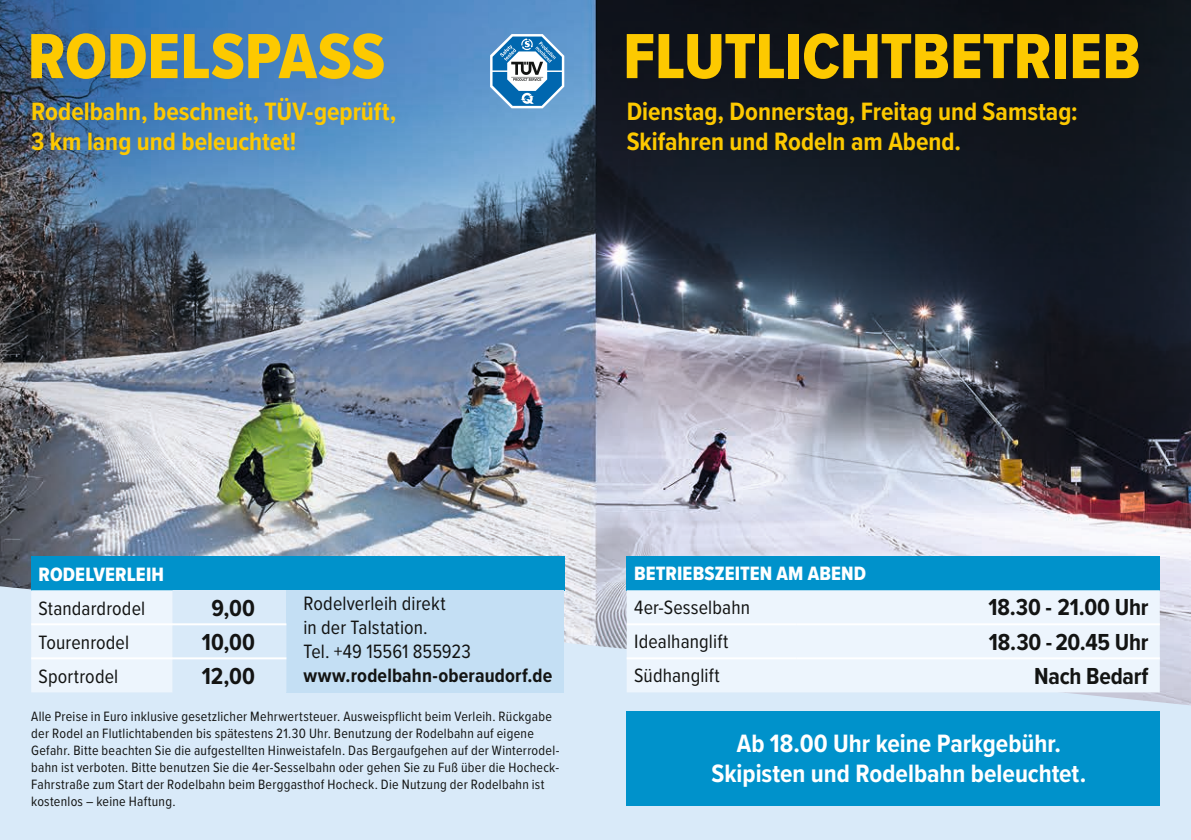
<style>
.page{position:relative;width:1191px;height:840px;background:#fff}
.page>*{position:absolute;margin:0;border:0;box-sizing:border-box;transform-origin:0 0}
.t1{font:66px "Proxima Nova Cond Extrabld";color:#fdc900}
.t2{font:700 26px/30px "Proxima Nova Cond";color:#fdc900}
.t3{font:700 26px/30px "Proxima Nova Cond";color:#fff;text-align:center}
.t4{font:700 24px "Proxima Nova Cond";letter-spacing:-.01em;color:#131413}
.t5{font:20px/24px "Proxima Nova Cond";letter-spacing:.005em;color:#131413}
.t6{font:20px "Proxima Nova Cond Extrabld";letter-spacing:.01em;color:#fff}
.t7{font:700 20px "Proxima Nova Cond";letter-spacing:.01em;color:#131413}
.t8{font:14px/17px "Proxima Nova Cond";letter-spacing:.02em;color:#131413}
</style>
<div class="page">
<img style="left:0;top:0;width:1191px;height:586px">
<div style="left:0;top:586px;width:1191px;height:253px;background:#d9eaf9"></div>
<svg style="left:490px;top:34px;width:74px;height:74px"></svg>
<div style="left:31px;top:556px;width:533px;height:34px;background:#0092cb"></div>
<div style="left:286px;top:590px;width:278px;height:102px;background:#c4dff4"></div>
<svg style="left:31px;top:590px;width:255px;height:102px;background:#e3f0fb"></svg>
<hr style="left:172px;top:590px;width:1px;height:33px;background:#d9eaf9">
<hr style="left:172px;top:625px;width:1px;height:32px;background:#d9eaf9">
<hr style="left:172px;top:659px;width:1px;height:33px;background:#d9eaf9">
<hr style="left:31px;top:623px;width:142px;height:2px;background:#fff">
<hr style="left:173px;top:623px;width:113px;height:2px;background:#fff">
<hr style="left:31px;top:657px;width:142px;height:2px;background:#fff">
<hr style="left:173px;top:657px;width:113px;height:2px;background:#fff">
<div style="left:626px;top:556px;width:533px;height:34px;background:#0092cb"></div>
<div style="left:626px;top:590px;width:533px;height:102px;background:#edf5fd"></div>
<hr style="left:626px;top:623px;width:171px;height:2px;background:#fff">
<hr style="left:797px;top:623px;width:362px;height:2px;background:#fff">
<hr style="left:626px;top:657px;width:171px;height:2px;background:#fff">
<hr style="left:797px;top:657px;width:362px;height:2px;background:#fff">
<div style="left:626px;top:711px;width:533px;height:94px;background:#0092cb"></div>
<h1 class="t1" style="left:28px;top:7px;width:359px">RODELSPASS</h1>
<h1 class="t1" style="left:623px;top:7px;width:519px">FLUTLICHTBETRIEB</h1>
<h2 class="t2" style="left:31px;top:95px;width:367px">Rodelbahn, beschneit, TÜV-geprüft,<br>3 km lang und beleuchtet!</h2>
<h2 class="t2" style="left:626px;top:95px;width:452px">Dienstag, Donnerstag, Freitag und Samstag:<br>Skifahren und Rodeln am Abend.</h2>
<h3 class="t6" style="left:39px;top:559px;width:127px">RODELVERLEIH</h3>
<h3 class="t5" style="left:39px;top:594px;width:108px">Standardrodel</h3>
<h3 class="t4" style="left:211px;top:590px;width:45px">9,00</h3>
<h3 class="t5" style="left:303px;top:590px;width:169px">Rodelverleih direkt<br>in der Talstation.<br>Tel. +49 15561 855923</h3>
<h3 class="t7" style="left:303px;top:660px;width:250px">www.rodelbahn-oberaudorf.de</h3>
<h3 class="t5" style="left:39px;top:628px;width:92px">Tourenrodel</h3>
<h3 class="t4" style="left:202px;top:624px;width:55px">10,00</h3>
<h3 class="t5" style="left:39px;top:662px;width:81px">Sportrodel</h3>
<h3 class="t4" style="left:202px;top:658px;width:55px">12,00</h3>
<p class="t8" style="left:31px;top:706px;width:530px">Alle Preise in Euro inklusive gesetzlicher Mehrwertsteuer. Ausweispflicht beim Verleih. Rückgabe der Rodel an Flutlichtabenden bis spätestens 21.30 Uhr. Benutzung der Rodelbahn auf eigene Gefahr. Bitte beachten Sie die aufgestellten Hinweistafeln. Das Bergaufgehen auf der Winterrodel&shy;bahn ist verboten. Bitte benutzen Sie die 4er-Sesselbahn oder gehen Sie zu Fuß über die Hocheck-Fahrstraße zum Start der Rodelbahn beim Berggasthof Hocheck. Die Nutzung der Rodelbahn ist kostenlos – keine Haftung.</p>
<h3 class="t6" style="left:634px;top:558px;width:234px">BETRIEBSZEITEN AM ABEND</h3>
<h3 class="t5" style="left:634px;top:594px;width:117px">4er-Sesselbahn</h3>
<h3 class="t4" style="left:988px;top:589px;width:161px">18.30 - 21.00 Uhr</h3>
<h3 class="t5" style="left:634px;top:628px;width:96px">Idealhanglift</h3>
<h3 class="t4" style="left:989px;top:624px;width:161px">18.30 - 20.45 Uhr</h3>
<h3 class="t5" style="left:634px;top:662px;width:87px">Südhanglift</h3>
<h3 class="t4" style="left:1034px;top:658px;width:116px">Nach Bedarf</h3>
<h2 class="t3" style="left:711px;top:727px;width:376px">Ab 18.00 Uhr keine Parkgebühr.<br>Skipisten und Rodelbahn beleuchtet.</h2>
</div>
